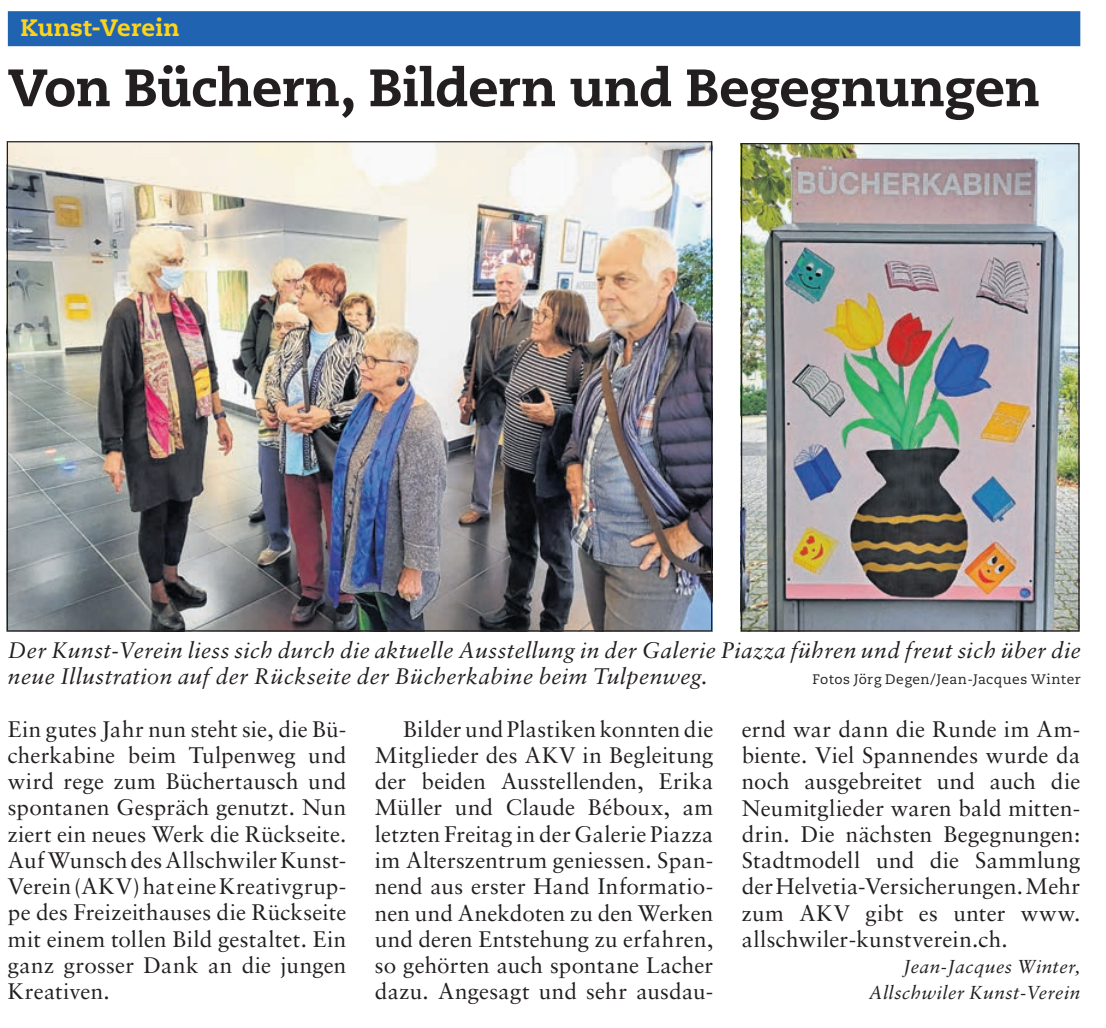
<style>
.page{position:relative;width:1106px;height:1028px;background:#fff}
.page>*{position:absolute;margin:0;border:0;box-sizing:border-box;transform-origin:0 0}
._19a_Titel_22pt{font:800 52.5px "Caecilia LT Pro 85";letter-spacing:-.01em;color:#231f20}
._15a_Titel_Balken_blau{font:800 23.75px "Caecilia LT Pro 85";letter-spacing:.005em;color:#fed41a}
._23b_Grundtext_mit_Ez_Blocks{font:22.5px/26.2px "Sabon LT Pro";letter-spacing:.01em;color:#231f20;text-align:justify}
._23a_Grundtext_ohne_Ez_Blocks{font:22.5px/26.2px "Sabon LT Pro";letter-spacing:.015em;color:#231f20;text-align:justify}
._26a_Bildlegende_Blocks{font:italic 22.5px/26.2px "Sabon LT Pro";letter-spacing:.02em;color:#231f20}
._25_AutorIn_rb{font:italic 18.75px "Sabon LT Pro";letter-spacing:.025em;color:#231f20}
._26a_Bildlegende_Blocks-2{font:13.75px "Caecilia LT Pro 55 Roman";letter-spacing:.03em;color:#231f20}
</style>
<div class="page">
<div style="left:8px;top:11px;width:1072px;height:35px;background:#2064b1"></div>
<img style="left:9px;top:143px;width:701px;height:486px">
<img style="left:743px;top:145px;width:334px;height:484px">
<hr style="left:0;top:10px;width:1px;height:35px;background:#2064b1">
<p class="_15a_Titel_Balken_blau" style="left:21px;top:11px;width:160px">Kunst-Verein</p>
<p class="_19a_Titel_22pt" style="left:8px;top:51px;width:1033px">Von Büchern, Bildern und Begegnungen</p>
<p class="_26a_Bildlegende_Blocks" style="left:8px;top:636px;width:1074px">Der Kunst-Verein liess sich durch die aktuelle Ausstellung in der Galerie Piazza führen und freut sich über die neue Illustration auf der Rückseite der Bücherkabine beim Tulpenweg.</p>
<p class="_26a_Bildlegende_Blocks-2" style="left:812px;top:670px;width:270px">Fotos Jörg Degen/Jean-Jacques Winter</p>
<p class="_23a_Grundtext_ohne_Ez_Blocks" style="left:8px;top:715px;width:340px">Ein gutes Jahr nun steht sie, die Bü&shy;cherkabine beim Tulpenweg und wird rege zum Büchertausch und spontanen Gespräch genutzt. Nun ziert ein neues Werk die Rückseite.<br>Auf Wunsch des Allschwiler Kunst-Verein (AKV) hat eine Kreativgrup&shy;pe des Freizeithauses die Rückseite mit einem tollen Bild gestaltet. Ein ganz grosser Dank an die jungen Kreativen.</p>
<p class="_23b_Grundtext_mit_Ez_Blocks" style="left:375px;top:715px;width:340px;text-indent:28px">Bilder und Plastiken konnten die Mitglieder des AKV in Begleitung der beiden Ausstellenden, Erika Müller und Claude Béboux, am letzten Freitag in der Galerie Piazza im Alterszentrum geniessen. Span&shy;nend aus erster Hand Informatio&shy;nen und Anekdoten zu den Werken und deren Entstehung zu erfahren, so gehörten auch spontane Lacher dazu. Angesagt und sehr ausdau-</p>
<p class="_23b_Grundtext_mit_Ez_Blocks" style="left:741px;top:715px;width:340px">ernd war dann die Runde im Am&shy;biente. Viel Spannendes wurde da noch ausgebreitet und auch die Neumitglieder waren bald mitten&shy;drin. Die nächsten Begegnungen:<br>Stadtmodell und die Sammlung der Helvetia-Versicherungen. Mehr zum AKV gibt es unter www. allschwiler-kunstverein.ch.</p>
<p class="_25_AutorIn_rb" style="left:903px;top:954px;width:178px">Jean-Jacques Winter,</p>
<p class="_25_AutorIn_rb" style="left:868px;top:980px;width:213px">Allschwiler Kunst-Verein</p>
</div>
